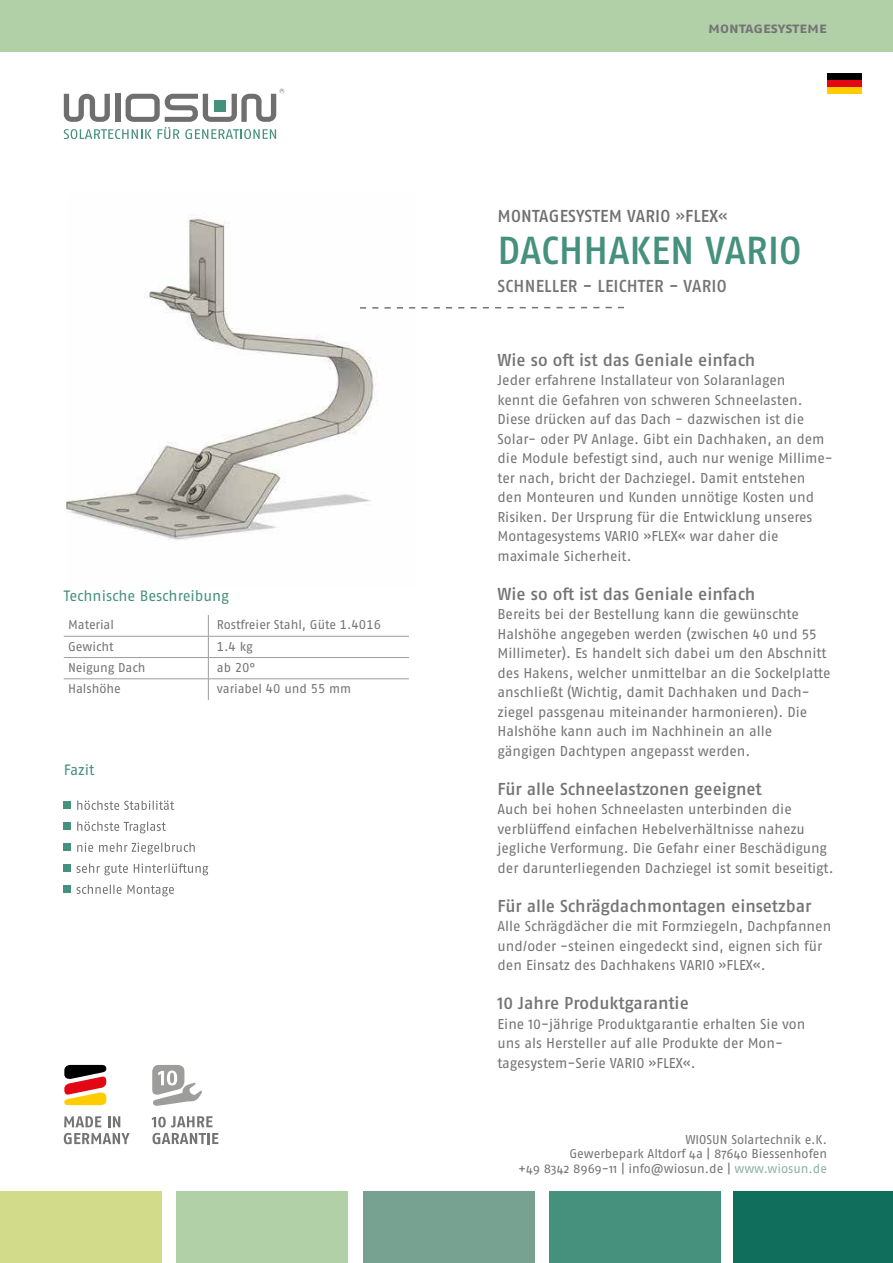
<style>
.page{position:relative;width:893px;height:1263px;background:#fff}
.page>*{position:absolute;margin:0;border:0;box-sizing:border-box;transform-origin:0 0}
.t1{font:500 39px "Fago OT";color:#46917e}
.t2{font:500 17.25px "Fago OT";color:#757474}
.t3{font:500 17.25px "Fago OT";letter-spacing:.01em;color:#706f6f}
.t4{font:15px "Fago OT";letter-spacing:-.005em;color:#46917e}
.t5{font:700 15px "Fago OT";color:#757474}
.t6{font:14.25px/19.5px "Fago OT";letter-spacing:-.005em;color:#757474}
.t7{font:12.75px/14.2px "Fago OT";color:#757474;text-align:right}
.s1{font-weight:400}
.s2{color:#8cb1a4}
</style>
<div class="page">
<svg style="left:152px;top:1116px;width:61px;height:11px"></svg>
<svg style="left:152px;top:1133px;width:66px;height:11px"></svg>
<svg style="left:152px;top:1065px;width:50px;height:41px"></svg>
<svg style="left:64px;top:1065px;width:42px;height:40px"></svg>
<svg style="left:64px;top:1116px;width:37px;height:11px"></svg>
<svg style="left:108px;top:1116px;width:12px;height:11px"></svg>
<svg style="left:64px;top:1133px;width:66px;height:11px"></svg>
<div style="left:827px;top:73px;width:34px;height:7px;background:#000"></div>
<div style="left:827px;top:80px;width:34px;height:7px;background:#e30613"></div>
<div style="left:827px;top:87px;width:34px;height:7px;background:#fc0"></div>
<svg style="left:64px;top:88px;width:220px;height:51px"></svg>
<div style="left:0;top:0;width:893px;height:51px;background:#b1d0a7"></div>
<div style="left:0;top:1192px;width:161px;height:71px;background:#d2db8a"></div>
<div style="left:176px;top:1192px;width:172px;height:71px;background:#b1d0a7"></div>
<div style="left:363px;top:1192px;width:172px;height:71px;background:#77a291"></div>
<div style="left:549px;top:1192px;width:172px;height:71px;background:#46917e"></div>
<div style="left:734px;top:1192px;width:159px;height:71px;background:#106e5c"></div>
<img style="left:66px;top:215px;width:310px;height:326px">
<hr style="left:64px;top:636px;width:144px;height:1px;background:#9d9d9c">
<hr style="left:64px;top:657px;width:144px;height:1px;background:#9d9d9c">
<hr style="left:208px;top:636px;width:201px;height:1px;background:#9d9d9c">
<hr style="left:208px;top:657px;width:201px;height:1px;background:#9d9d9c">
<hr style="left:64px;top:678px;width:144px;height:1px;background:#9d9d9c">
<svg style="left:208px;top:615px;width:1px;height:85px"></svg>
<hr style="left:208px;top:678px;width:201px;height:1px;background:#9d9d9c">
<svg style="left:360px;top:307px;width:264px;height:2px"></svg>
<svg style="left:77px;top:885px;width:97px;height:11px"></svg>
<div style="left:64px;top:885px;width:7px;height:8px;background:#46917e"></div>
<svg style="left:77px;top:863px;width:131px;height:12px"></svg>
<div style="left:64px;top:864px;width:7px;height:8px;background:#46917e"></div>
<svg style="left:77px;top:842px;width:118px;height:12px"></svg>
<div style="left:64px;top:843px;width:7px;height:8px;background:#46917e"></div>
<svg style="left:77px;top:821px;width:89px;height:12px"></svg>
<div style="left:64px;top:822px;width:7px;height:8px;background:#46917e"></div>
<svg style="left:77px;top:800px;width:97px;height:10px"></svg>
<div style="left:64px;top:801px;width:7px;height:8px;background:#46917e"></div>
<p class="t4" style="left:64px;top:587px;width:167px">Technische Beschreibung</p>
<p class="t7" style="left:68px;top:618px;width:48px">Material</p>
<p class="t7" style="left:217px;top:618px;width:166px">Rostfreier Stahl, Güte 1.4016</p>
<p class="t7" style="left:68px;top:639px;width:47px">Gewicht</p>
<p class="t7" style="left:217px;top:639px;width:37px">1.4 kg</p>
<p class="t7" style="left:68px;top:660px;width:79px">Neigung Dach</p>
<p class="t7" style="left:217px;top:660px;width:40px">ab 20°</p>
<p class="t7" style="left:68px;top:682px;width:54px">Halshöhe</p>
<p class="t7" style="left:217px;top:682px;width:136px">variabel 40 und 55 mm</p>
<p class="t4" style="left:64px;top:761px;width:32px">Fazit</p>
<p class="t5" style="left:708px;top:19px;width:120px">montagesysteme</p>
<p class="t3" style="left:498px;top:206px;width:232px">MONTAGESYSTEM VARIO <span class="s1">»</span>FLEX<span class="s1">«</span></p>
<h1 class="t1" style="left:497px;top:227px;width:306px">DACHHAKEN VARIO</h1>
<p class="t2" style="left:498px;top:276px;width:231px">SCHNELLER - LEICHTER - VARIO</p>
<p class="t2" style="left:497px;top:349px;width:259px">Wie so oft ist das Geniale einfach</p>
<p class="t6" style="left:497px;top:370px;width:337px">Jeder erfahrene Installateur von Solaranlagen<br>kennt die Gefahren von schweren Schneelasten.<br>Diese drücken auf das Dach - dazwischen ist die Solar- oder PV Anlage. Gibt ein Dachhaken, an dem die Module befestigt sind, auch nur wenige Millime&shy;ter nach, bricht der Dachziegel. Damit entstehen den Monteuren und Kunden unnötige Kosten und Risiken. Der Ursprung für die Entwicklung unseres Montagesystems VARIO »FLEX« war daher die maximale Sicherheit.</p>
<p class="t2" style="left:497px;top:583px;width:259px">Wie so oft ist das Geniale einfach</p>
<p class="t6" style="left:497px;top:604px;width:335px">Bereits bei der Bestellung kann die gewünschte Halshöhe angegeben werden (zwischen 40 und 55<br>Millimeter). Es handelt sich dabei um den Abschnitt des Hakens, welcher unmittelbar an die Sockelplatte anschließt (Wichtig, damit Dachhaken und Dach&shy;ziegel passgenau miteinander harmonieren). Die Halshöhe kann auch im Nachhinein an alle gängigen Dachtypen angepasst werden.</p>
<p class="t2" style="left:497px;top:778px;width:266px">Für alle Schneelastzonen geeignet</p>
<p class="t6" style="left:497px;top:799px;width:338px">Auch bei hohen Schneelasten unterbinden die verblüffend einfachen Hebelverhältnisse nahezu jegliche Verformung. Die Gefahr einer Beschädigung der darunterliegenden Dachziegel ist somit beseitigt.</p>
<p class="t2" style="left:497px;top:895px;width:315px">Für alle Schrägdachmontagen einsetzbar</p>
<p class="t6" style="left:497px;top:916px;width:335px">Alle Schrägdächer die mit Formziegeln, Dachpfannen und/oder -steinen eingedeckt sind, eignen sich für den Einsatz des Dachhakens VARIO »FLEX«.</p>
<p class="t2" style="left:497px;top:993px;width:193px">10 Jahre Produktgarantie</p>
<p class="t6" style="left:497px;top:1014px;width:309px">Eine 10-jährige Produktgarantie erhalten Sie von uns als Hersteller auf alle Produkte der Mon&shy;tagesystem-Serie VARIO »FLEX«.</p>
<p class="t7" style="left:518px;top:1132px;width:310px">WIOSUN Solartechnik e.K.<br>Gewerbepark Altdorf 4a | 87640 Biessenhofen<br>+49 8342 8969-11 | info@wiosun.de | <span class="s2">www.wiosun.de</span></p>
</div>
